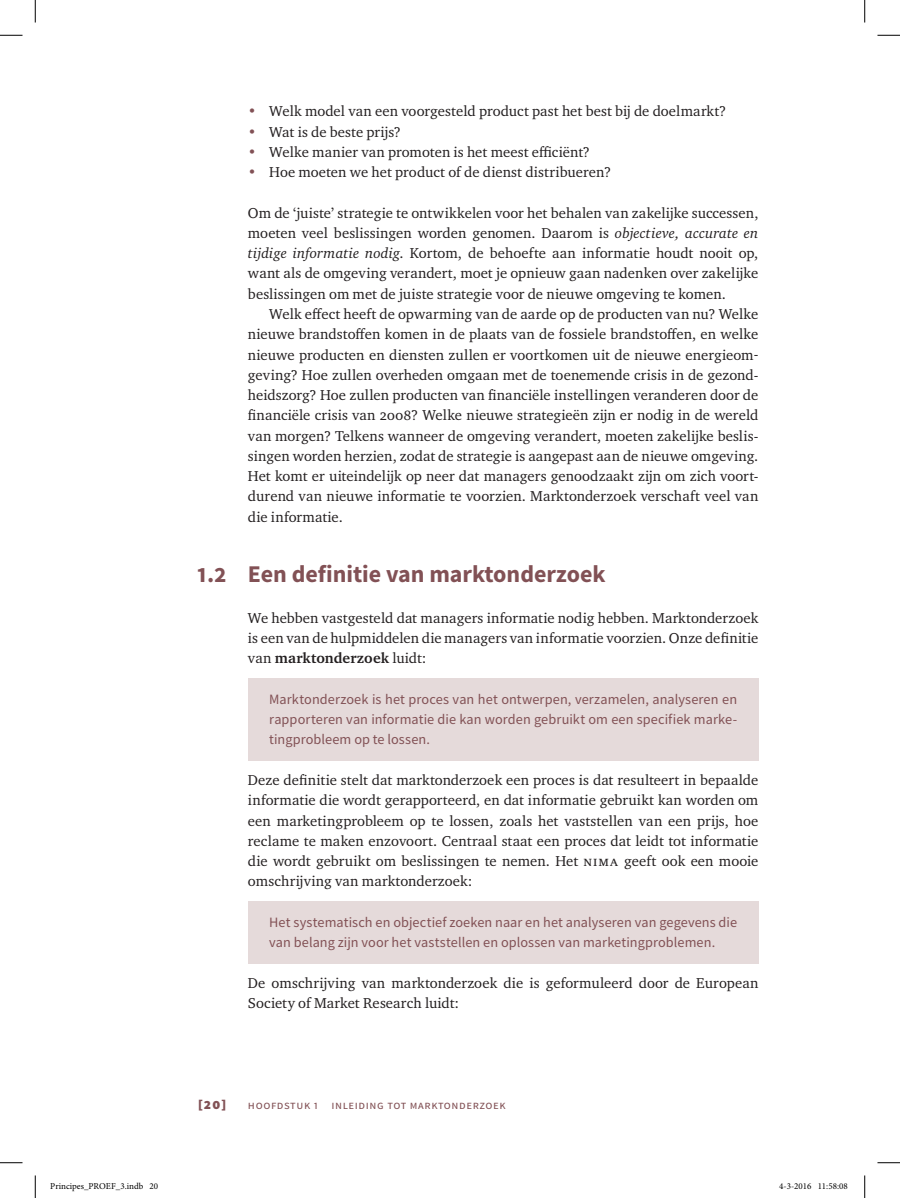
<style>
.page{position:relative;width:900px;height:1198px;background:#fff}
.page>*{position:absolute;margin:0;border:0;box-sizing:border-box;transform-origin:0 0}
.t1{font:700 24px "Source Sans Pro";color:#825155}
.t2{font:900 15px "Source Sans Pro";color:#825155}
.t3{font:14.7px/20.2px "Charter ITC Std";letter-spacing:.005em;color:#231f20;text-align:justify}
.t4{font:14.25px/20.2px "Source Sans Pro";letter-spacing:.005em;color:#825155;text-align:justify}
.t5{font:12px "Source Sans Pro";letter-spacing:.05em;color:#825155}
.t6{font:9px "Minion Pro";color:#000}
.s1{color:#825155}
.s2{font-style:italic}
.s3{font-weight:700}
</style>
<div class="page">
<div style="left:248px;top:678px;width:510px;height:82px;background:#e5dada"></div>
<div style="left:248px;top:901px;width:510px;height:62px;background:#e5dada"></div>
<svg style="left:0;top:35px;width:22px;height:1px"></svg>
<svg style="left:877px;top:35px;width:23px;height:1px"></svg>
<svg style="left:0;top:1162px;width:22px;height:1px"></svg>
<svg style="left:877px;top:1162px;width:23px;height:1px"></svg>
<svg style="left:35px;top:0;width:1px;height:22px"></svg>
<svg style="left:35px;top:1175px;width:1px;height:22px"></svg>
<svg style="left:864px;top:0;width:1px;height:22px"></svg>
<svg style="left:864px;top:1175px;width:1px;height:22px"></svg>
<p class="t3" style="left:248px;top:101px;width:480px"><span class="s1">•</span> Welk model van een voorgesteld product past het best bij de doelmarkt?</p>
<p class="t3" style="left:248px;top:121px;width:154px"><span class="s1">•</span> Wat is de beste prijs?</p>
<p class="t3" style="left:248px;top:141px;width:344px"><span class="s1">•</span> Welke manier van promoten is het meest efficiënt?</p>
<p class="t3" style="left:248px;top:162px;width:365px"><span class="s1">•</span> Hoe moeten we het product of de dienst distribueren?</p>
<p class="t3" style="left:248px;top:202px;width:512px">Om de ‘juiste’ strategie te ontwikkelen voor het behalen van zakelijke successen, moeten veel beslissingen worden genomen. Daarom is <span class="s2">objectieve, accurate en tijdige informatie nodig</span>. Kortom, de behoefte aan informatie houdt nooit op, want als de omgeving verandert, moet je opnieuw gaan nadenken over zakelijke beslissingen om met de juiste strategie voor de nieuwe omgeving te komen.</p>
<p class="t3" style="left:248px;top:303px;width:512px;text-indent:21px">Welk effect heeft de opwarming van de aarde op de producten van nu? Welke nieuwe brandstoffen komen in de plaats van de fossiele brandstoffen, en welke nieuwe producten en diensten zullen er voortkomen uit de nieuwe energieom&shy;geving? Hoe zullen overheden omgaan met de toenemende crisis in de gezond&shy;heidszorg? Hoe zullen producten van financiële instellingen veranderen door de financiële crisis van 2008? Welke nieuwe strategieën zijn er nodig in de wereld van morgen? Telkens wanneer de omgeving verandert, moeten zakelijke beslis&shy;singen worden herzien, zodat de strategie is aangepast aan de nieuwe omgeving.<br>Het komt er uiteindelijk op neer dat managers genoodzaakt zijn om zich voort&shy;durend van nieuwe informatie te voorzien. Marktonderzoek verschaft veel van die informatie.</p>
<h1 class="t1" style="left:197px;top:558px;width:410px">1.2 Een definitie van marktonderzoek</h1>
<p class="t3" style="left:248px;top:607px;width:512px">We hebben vastgesteld dat managers informatie nodig hebben. Marktonderzoek is een van de hulpmiddelen die managers van informatie voorzien. Onze definitie van <span class="s3">marktonderzoek</span> luidt:</p>
<p class="t4" style="left:269px;top:689px;width:469px">Marktonderzoek is het proces van het ontwerpen, verzamelen, analyseren en rapporteren van informatie die kan worden gebruikt om een specifiek marke&shy;tingprobleem op te lossen.</p>
<p class="t3" style="left:248px;top:769px;width:512px">Deze definitie stelt dat marktonderzoek een proces is dat resulteert in bepaalde informatie die wordt gerapporteerd, en dat informatie gebruikt kan worden om een marketingprobleem op te lossen, zoals het vaststellen van een prijs, hoe reclame te maken enzovoort. Centraal staat een proces dat leidt tot informatie die wordt gebruikt om beslissingen te nemen. Het NIMA geeft ook een mooie omschrijving van marktonderzoek:</p>
<p class="t4" style="left:269px;top:911px;width:469px">Het systematisch en objectief zoeken naar en het analyseren van gegevens die van belang zijn voor het vaststellen en oplossen van marketingproblemen.</p>
<p class="t3" style="left:248px;top:972px;width:512px">De omschrijving van marktonderzoek die is geformuleerd door de European<br>Society of Market Research luidt:</p>
<p class="t2" style="left:198px;top:1093px;width:30px">[20]</p>
<p class="t5" style="left:248px;top:1097px;width:259px">Hoofdstuk 1 Inlei di ng tot marktonderzoek</p>
<p class="t6" style="left:50px;top:1179px;width:109px">Principes_PROEF_3.indb 20</p>
<p class="t6" style="left:779px;top:1179px;width:70px">4-3-2016 11:58:08</p>
</div>
